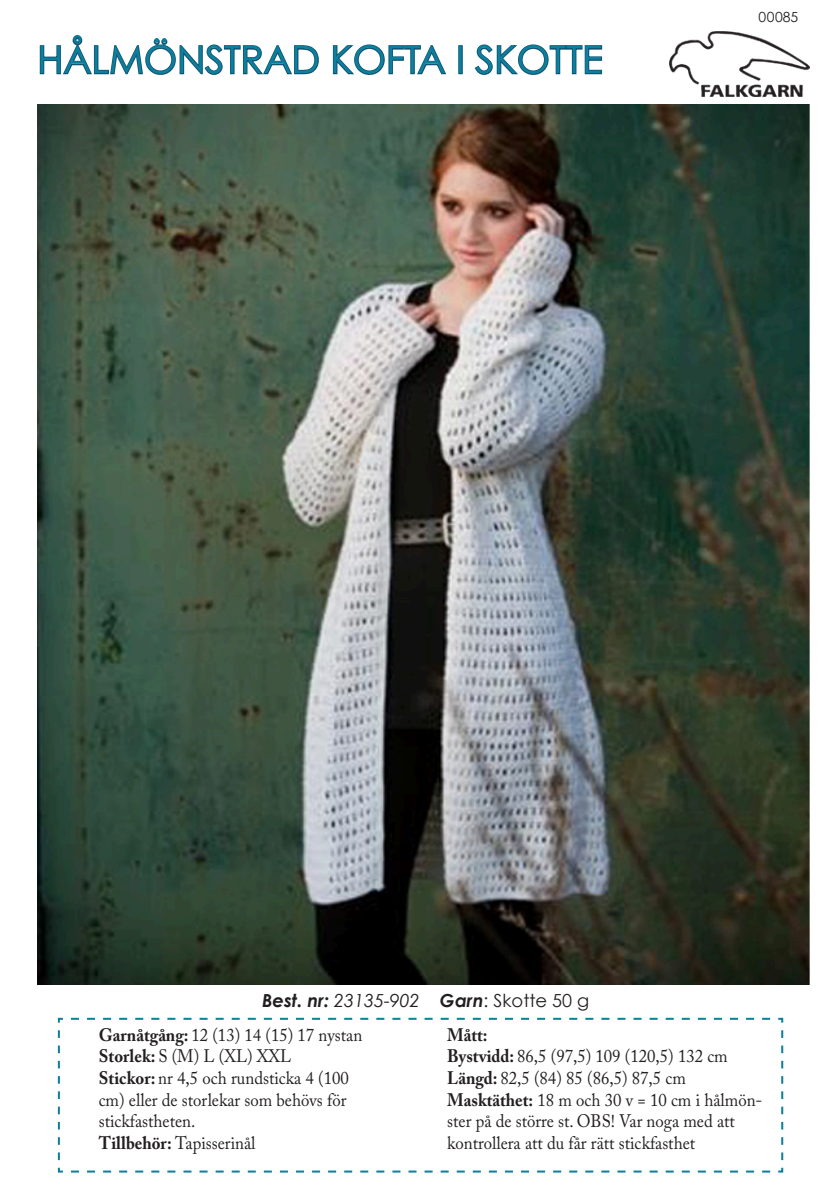
<style>
.page{position:relative;width:840px;height:1191px;background:#fff}
.page>*{position:absolute;margin:0;border:0;box-sizing:border-box;transform-origin:0 0}
.t1{font:38px "Century Gothic";color:#0b7f9b}
.t2{font:18px/21.6px "Adobe Caslon Pro";color:#231f20;scale:.93 1}
.t3{font:italic 700 18px "Century Gothic";color:#231f20}
.t4{font:700 18px "Adobe Caslon Pro";color:#231f20;scale:.93 1}
.t5{font:14px "Century Gothic";letter-spacing:.02em;color:#231f20}
.s1{font-weight:400}
.s2{font-weight:400;font-style:normal}
.s3{font-weight:700}
</style>
<div class="page">
<svg style="left:57px;top:1017px;width:726px;height:156px"></svg>
<svg style="left:39px;top:35px;width:280px;height:40px"></svg>
<svg style="left:332px;top:44px;width:114px;height:31px"></svg>
<div style="left:458px;top:45px;width:4px;height:29px;border:2px solid #105475"></div>
<svg style="left:474px;top:44px;width:128px;height:31px"></svg>
<img style="left:669px;top:31px;width:141px;height:66px">
<img style="left:37px;top:105px;width:773px;height:879px">
<p class="t1" style="left:37px;top:36px;width:566px">HÅLMÖNSTRAD KOFTA I SKOTTE</p>
<p class="t5" style="left:758px;top:8px;width:41px">00085</p>
<p class="t3" style="left:262px;top:989px;width:328px">Best. nr: <span class="s1">23135-902</span> Garn<span class="s2">: Skotte 50 g</span></p>
<p class="t2" style="left:99px;top:1023px;width:285px"><span class="s3">Garnåtgång:</span> 12 (13) 14 (15) 17 nystan</p>
<p class="t2" style="left:99px;top:1045px;width:208px"><span class="s3">Storlek:</span> S (M) L (XL) XXL</p>
<p class="t2" style="left:99px;top:1067px;width:270px"><span class="s3">Stickor:</span> nr 4,5 och rundsticka 4 (100 cm) eller de storlekar som behövs för</p>
<p class="t2" style="left:99px;top:1110px;width:105px">stickfastheten.</p>
<p class="t2" style="left:99px;top:1131px;width:170px"><span class="s3">Tillbehör:</span> Tapisserinål</p>
<p class="t4" style="left:447px;top:1024px;width:45px">Mått:</p>
<p class="t2" style="left:447px;top:1045px;width:303px"><span class="s3">Bystvidd:</span> 86,5 (97,5) 109 (120,5) 132 cm</p>
<p class="t2" style="left:447px;top:1067px;width:258px"><span class="s3">Längd:</span> 82,5 (84) 85 (86,5) 87,5 cm</p>
<p class="t2" style="left:447px;top:1088px;width:340px"><span class="s3">Masktäthet:</span> 18 m och 30 v = 10 cm i hålmön&shy;ster på de större st. OBS! Var noga med att</p>
<p class="t2" style="left:447px;top:1131px;width:268px">kontrollera att du får rätt stickfasthet</p>
</div>
